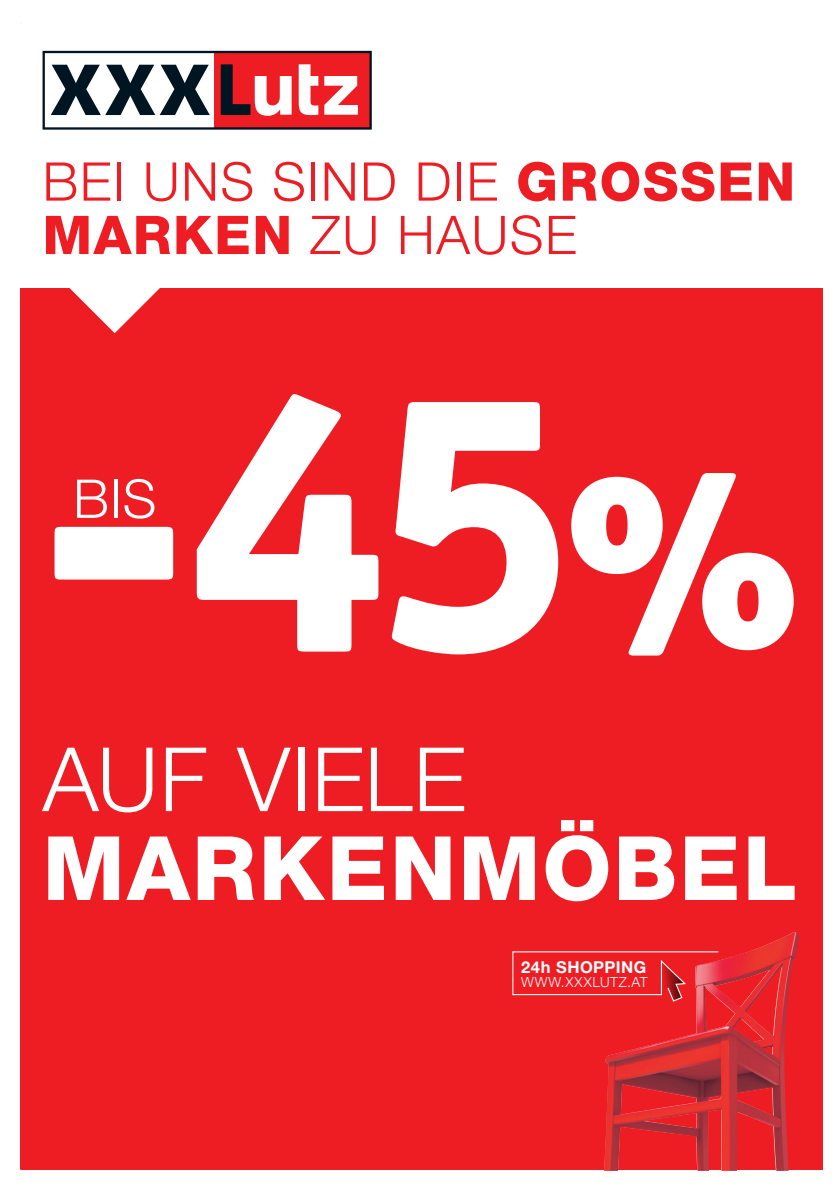
<style>
.page{position:relative;width:840px;height:1191px;background:#fff}
.page>*{position:absolute;margin:0;border:0;box-sizing:border-box;transform-origin:0 0}
.t1{font:800 363.6px "Rsnhms Officina Serif ITC Pro";color:#fff}
.t2{font:800 88.8px "Ynygsc Helvetica Neue LT Pro";letter-spacing:.025em;color:#fff}
.t3{font:300 88.8px "Kvrjrq Helvetica Neue LT Pro";letter-spacing:.01em;color:#fff}
.t4{font:300 53.4px/53.4px "Kvrjrq Helvetica Neue LT Pro";letter-spacing:.03em;color:#ee1d23}
.t5{font:300 53.4px "Kvrjrq Helvetica Neue LT Pro";color:#fff}
.t6{font:700 16.4px "Stfctg Helvetica Neue LT Pro";letter-spacing:.03em;color:#fff}
.t7{font:300 14px "Kvrjrq Helvetica Neue LT Pro";letter-spacing:.055em;color:#fff}
.s1{font-family:"Ynygsc Helvetica Neue LT Pro";font-weight:800}
.s2{font-family:"Fycrlh Officina Serif ITC Pro";font-weight:900;font-size:254.6px}
</style>
<div class="page">
<div style="left:21px;top:263px;width:801px;height:907px;background:#ee1d23"></div>
<div style="left:21px;top:23px;width:801px;height:265px;background:#fff"></div>
<svg style="left:69px;top:288px;width:91px;height:45px"></svg>
<svg style="left:42px;top:51px;width:329px;height:79px"></svg>
<img style="left:604px;top:932px;width:195px;height:238px">
<svg style="left:512px;top:950px;width:207px;height:52px"></svg>
<p class="t4" style="left:42px;top:154px;width:753px">BEI UNS SIND DIE <span class="s1">GROSSEN<br>MARKEN</span> ZU HAUSE</p>
<h1 class="t1" style="left:42px;top:289px;width:759px">-45<span class="s2">%</span></h1>
<p class="t5" style="left:73px;top:466px;width:85px">BIS</p>
<h2 class="t3" style="left:42px;top:725px;width:425px">AUF VIELE</h2>
<h2 class="t2" style="left:42px;top:815px;width:755px">MARKENMÖBEL</h2>
<p class="t6" style="left:521px;top:956px;width:126px">24h SHOPPING</p>
<p class="t7" style="left:521px;top:973px;width:128px">WWW.XXXLUTZ.AT</p>
</div>
